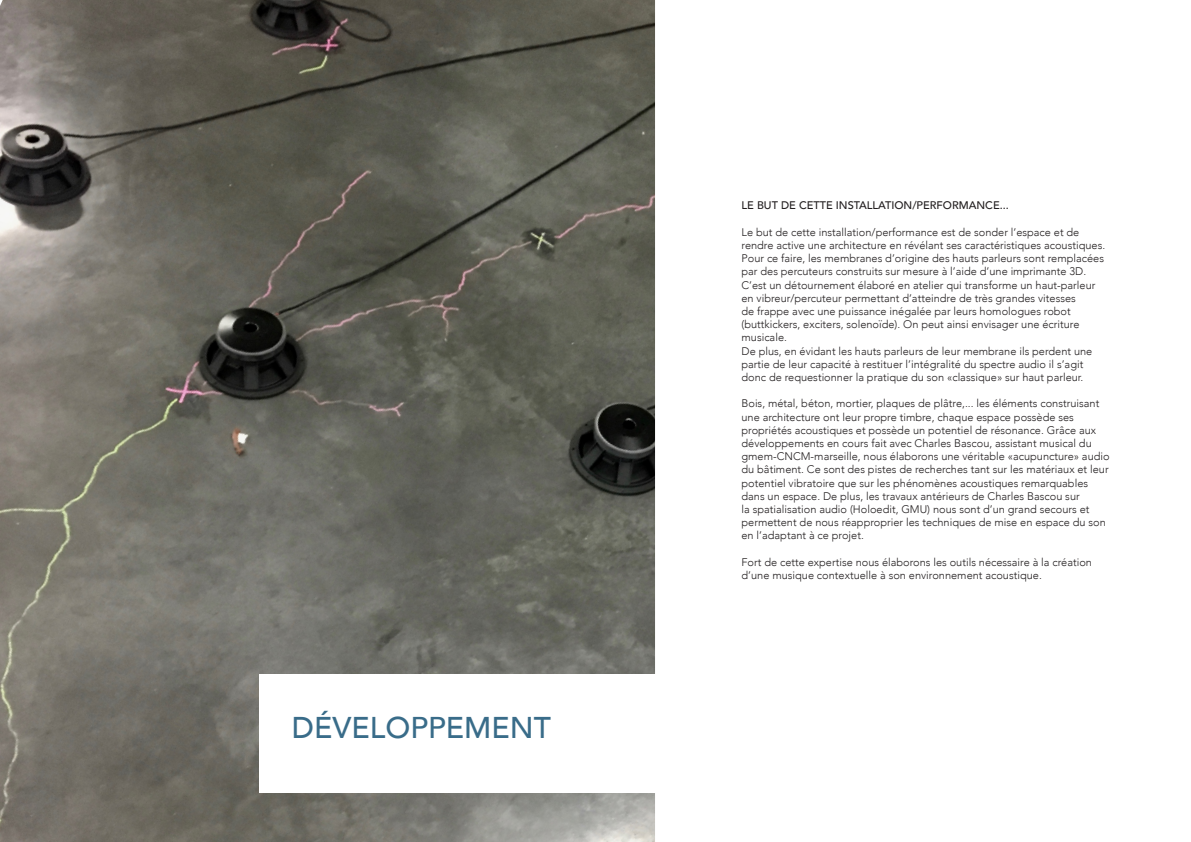
<style>
.page{position:relative;width:1191px;height:842px;background:#fff}
.page>*{position:absolute;margin:0;border:0;box-sizing:border-box;transform-origin:0 0}
.Grand_titre{font:500 30px "Avenir";color:#396c89}
.t1{font:300 11px/13.2px "Avenir";color:#231f20}
.t2{font:500 11px "Avenir";color:#231f20}
</style>
<div class="page">
<img style="left:0;top:0;width:655px;height:842px">
<div style="left:259px;top:675px;width:397px;height:118px;background:#fff"></div>
<p class="Grand_titre" style="left:292px;top:702px;width:260px">DÉVELOPPEMENT</p>
<p class="t2" style="left:741px;top:196px;width:269px">LE BUT DE CETTE INSTALLATION/PERFORMANCE...</p>
<p class="t1" style="left:741px;top:225px;width:365px">Le but de cette installation/performance est de sonder l’espace et de rendre active une architecture en révélant ses caractéristiques acoustiques.<br>Pour ce faire, les membranes d’origine des hauts parleurs sont remplacées par des percuteurs construits sur mesure à l’aide d’une imprimante 3D.<br>C’est un détournement élaboré en atelier qui transforme un haut-parleur en vibreur/percuteur permettant d’atteindre de très grandes vitesses<br>de frappe avec une puissance inégalée par leurs homologues robot (buttkickers, exciters, solenoïde). On peut ainsi envisager une écriture musicale.</p>
<p class="t1" style="left:741px;top:344px;width:352px">De plus, en évidant les hauts parleurs de leur membrane ils perdent une partie de leur capacité à restituer l’intégralité du spectre audio il s’agit donc de requestionner la pratique du son «classique» sur haut parleur.</p>
<p class="t1" style="left:741px;top:397px;width:370px">Bois, métal, béton, mortier, plaques de plâtre,... les éléments construisant une architecture ont leur propre timbre, chaque espace possède ses propriétés acoustiques et possède un potentiel de résonance. Grâce aux développements en cours fait avec Charles Bascou, assistant musical du gmem-CNCM-marseille, nous élaborons une véritable «acupuncture» audio du bâtiment. Ce sont des pistes de recherches tant sur les matériaux et leur potentiel vibratoire que sur les phénomènes acoustiques remarquables dans un espace. De plus, les travaux antérieurs de Charles Bascou sur<br>la spatialisation audio (Holoedit, GMU) nous sont d’un grand secours et permettent de nous réapproprier les techniques de mise en espace du son en l’adaptant à ce projet.</p>
<p class="t1" style="left:741px;top:555px;width:352px">Fort de cette expertise nous élaborons les outils nécessaire à la création d’une musique contextuelle à son environnement acoustique.</p>
</div>
